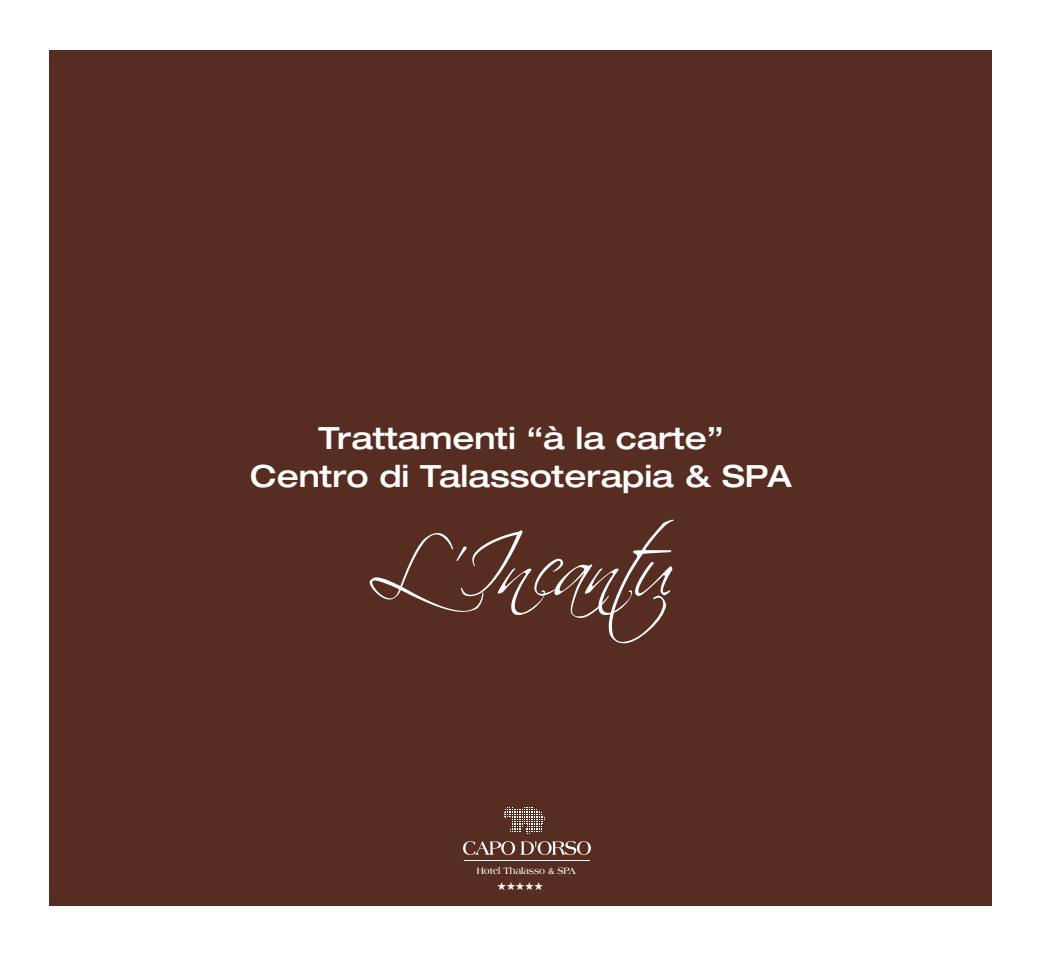
<style>
.page{position:relative;width:1042px;height:955px;background:#fff}
.page>*{position:absolute;margin:0;border:0;box-sizing:border-box;transform-origin:0 0}
.t1{font:85.75px "Scriptina";letter-spacing:-.11em;color:#fff}
.t2{font:500 expanded 30.62px "Helvetica Neue";color:#fff}
.t3{font:11.2px "Zapf Dingbats ITC";color:#fff}
.t4{font:700 9.8px "Americana BT";color:#fff;scale:.93 1}
</style>
<div class="page">
<div style="left:50px;top:50px;width:942px;height:855px;background:#572d22"></div>
<svg style="left:504px;top:807px;width:41px;height:27px"></svg>
<svg style="left:463px;top:841px;width:128px;height:14px"></svg>
<hr style="left:464px;top:860px;width:126px;height:1px;background:#fff">
<p class="t2" style="left:318px;top:419px;width:406px">Trattamenti “à la carte”</p>
<p class="t2" style="left:250px;top:457px;width:543px">Centro di Talassoterapia &amp; SPA</p>
<h1 class="t1" style="left:368px;top:516px;width:308px">L’Incantu</h1>
<p class="t4" style="left:477px;top:864px;width:108px">Hotel Thalasso &amp; SPA</p>
<p class="t3" style="left:497px;top:881px;width:48px">★★★★★</p>
</div>
